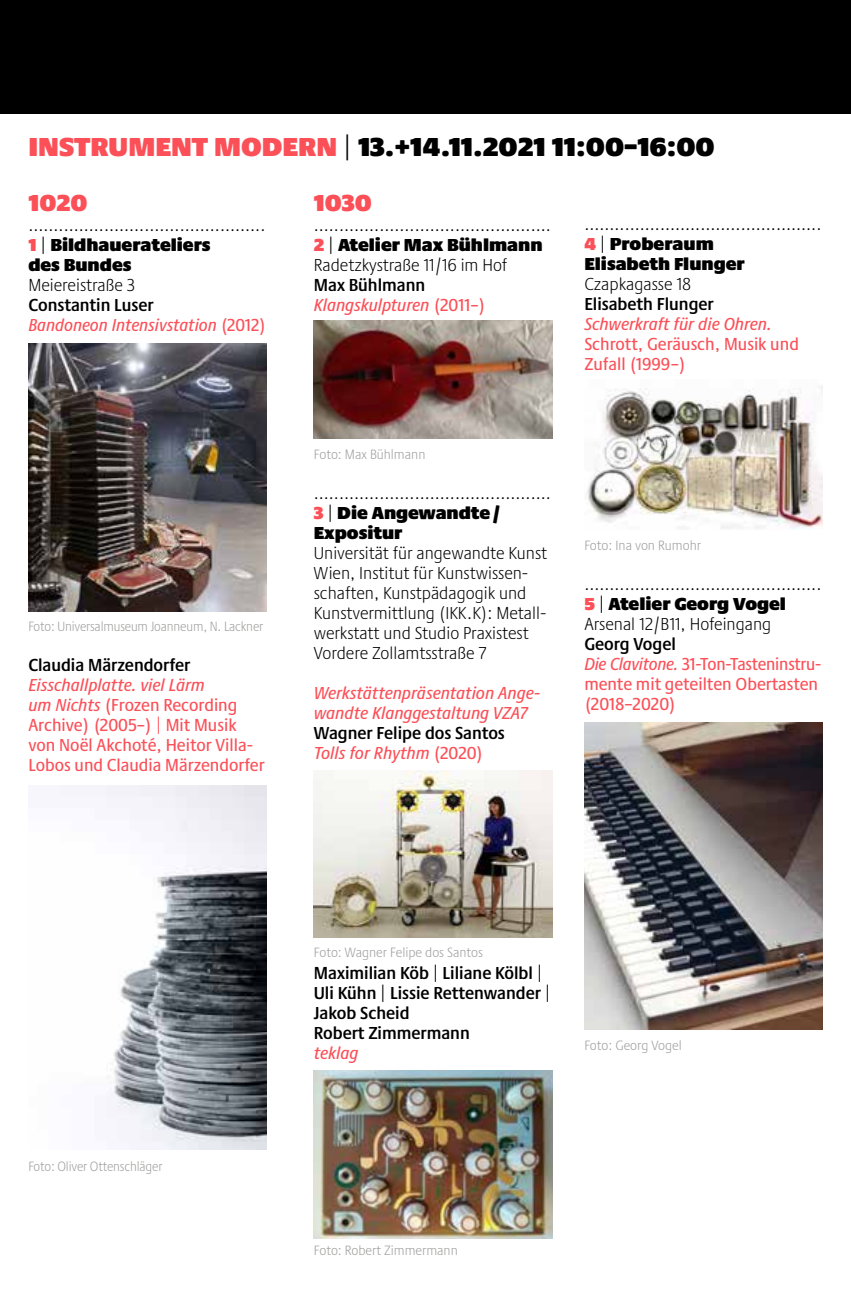
<style>
.page{position:relative;width:851px;height:1304px;background:#fff}
.page>*{position:absolute;margin:0;border:0;box-sizing:border-box;transform-origin:0 0}
.t1{font:900 27px "Praxis Next";color:#000}
.t2{font:900 24px "Praxis Next";color:#fb5058}
.t3{font:300 condensed 18px/20px "Praxis Next";color:#000}
.t4{font:500 condensed 18px/20px "Praxis Next";color:#fb5058}
.t5{font:italic 500 condensed 18px/20px "Praxis Next";color:#fb5058}
.t6{font:600 condensed 18px/20px "Praxis Next";color:#000}
.t7{font:300 condensed 14px "Praxis Next";letter-spacing:-.005em;color:#9d9d9c}
.t8{font:300 condensed 14px "Praxis Next";letter-spacing:-.005em;color:#9d9d9c;scale:.96 1}
.s1{color:#fb5058}
.s2{font-weight:300;font-stretch:condensed}
.s3{font-weight:900;font-stretch:normal;color:#fb5058}
.s4{font-weight:900;font-stretch:normal}
.s5{font-weight:600;font-style:normal;color:#000}
.s6{font-style:normal}
.s7{font-style:italic}
.s8{font-weight:300}
.s9{font-weight:500;font-style:italic;color:#fb5058}
.s10{font-weight:500;color:#fb5058}
.s11{font-weight:600;color:#000}
</style>
<div class="page">
<div style="left:0;top:0;width:850px;height:113px;background:#000"></div>
<img style="left:314px;top:1070px;width:238px;height:169px">
<img style="left:585px;top:386px;width:237px;height:143px">
<img style="left:314px;top:771px;width:238px;height:167px">
<img style="left:28px;top:343px;width:238px;height:268px">
<img style="left:314px;top:321px;width:238px;height:118px">
<img style="left:584px;top:722px;width:238px;height:308px">
<img style="left:61px;top:785px;width:205px;height:365px">
<h1 class="t1" style="left:28px;top:124px;width:687px"><span class="s1">INSTRUMENT MODERN</span> <span class="s2">|</span> 13.+14.11.2021 11:00–16:00</h1>
<h2 class="t2" style="left:28px;top:182px;width:61px">1020</h2>
<p class="t3" style="left:28px;top:214px;width:238px">...............................................<br><span class="s3">1</span> | <span class="s4">Bildhauerateliers<br>des Bundes</span></p>
<p class="t3" style="left:28px;top:274px;width:108px">Meiereistraße 3</p>
<p class="t5" style="left:28px;top:294px;width:239px"><span class="s5">Constantin Luser<br></span>Bandoneon Intensivstation <span class="s6">(2012)</span></p>
<p class="t8" style="left:28px;top:616px;width:246px">Foto: Universalmuseum Joanneum, N. Lackner</p>
<p class="t6" style="left:28px;top:654px;width:163px">Claudia Märzendorfer</p>
<p class="t4" style="left:28px;top:674px;width:238px"><span class="s7">Eisschallplatte. viel Lärm<br>um Nichts</span> (Frozen Recording<br>Archive) (2005–) <span class="s8">|</span> Mit Musik von Noël Akchoté, Heitor Villa-<br>Lobos und Claudia Märzendorfer</p>
<h2 class="t2" style="left:314px;top:182px;width:60px">1030</h2>
<p class="t3" style="left:314px;top:214px;width:238px">...............................................<br><span class="s3">2</span> | <span class="s4">Atelier Max Bühlmann<br></span>Radetzkystraße 11/16 im Hof</p>
<p class="t5" style="left:314px;top:274px;width:173px"><span class="s5">Max Bühlmann<br></span>Klangskulpturen <span class="s6">(2011–)</span></p>
<p class="t7" style="left:314px;top:444px;width:113px">Foto: Max Bühlmann</p>
<p class="t3" style="left:314px;top:482px;width:238px">...............................................<br><span class="s3">3</span> | <span class="s4">Die Angewandte/<br>Expositur</span></p>
<p class="t3" style="left:314px;top:542px;width:235px">Universität für angewandte Kunst<br>Wien, Institut für Kunstwissen&shy;schaften, Kunstpädagogik und<br>Kunstvermittlung (IKK.K): Metall&shy;werkstatt und Studio Praxistest<br>Vordere Zollamtsstraße 7</p>
<p class="t5" style="left:314px;top:682px;width:228px">Werkstättenpräsentation Ange&shy;wandte Klanggestaltung VZA7</p>
<p class="t6" style="left:314px;top:722px;width:192px">Wagner Felipe dos Santos<br><span class="s9">Tolls for Rhythm</span> <span class="s10">(2020)</span></p>
<p class="t3" style="left:584px;top:214px;width:238px">...............................................<br><span class="s3">4</span> | <span class="s4">Proberaum<br>Elisabeth Flunger</span></p>
<p class="t3" style="left:584px;top:274px;width:108px">Czapkagasse 18</p>
<p class="t6" style="left:584px;top:294px;width:131px">Elisabeth Flunger</p>
<p class="t5" style="left:584px;top:314px;width:189px">Schwerkraft für die Ohren.</p>
<p class="t4" style="left:584px;top:334px;width:216px">Schrott, Geräusch, Musik und<br>Zufall (1999–)</p>
<p class="t7" style="left:584px;top:535px;width:118px">Foto: Ina von Rumohr</p>
<p class="t3" style="left:584px;top:574px;width:238px">...............................................<br><span class="s3">5</span> | <span class="s4">Atelier Georg Vogel<br></span>Arsenal 12/B11, Hofeingang</p>
<p class="t4" style="left:584px;top:634px;width:238px"><span class="s11">Georg Vogel<br></span><span class="s7">Die Clavitone.</span> 31-Ton-Tasteninstru&shy;mente mit geteilten Obertasten (2018–2020)</p>
<p class="t8" style="left:28px;top:1156px;width:141px">Foto: Oliver Ottenschläger</p>
<p class="t7" style="left:314px;top:942px;width:170px">Foto: Wagner Felipe dos Santos</p>
<p class="t6" style="left:314px;top:962px;width:238px">Maximilian Köb <span class="s8">|</span> Liliane Kölbl <span class="s8">|<br></span>Uli Kühn <span class="s8">|</span> Lissie Rettenwander <span class="s8">|<br></span>Jakob Scheid<br>Robert Zimmermann</p>
<p class="t5" style="left:314px;top:1042px;width:46px">teklag</p>
<p class="t7" style="left:584px;top:1035px;width:99px">Foto: Georg Vogel</p>
<p class="t7" style="left:314px;top:1240px;width:145px">Foto: Robert Zimmermann</p>
</div>
